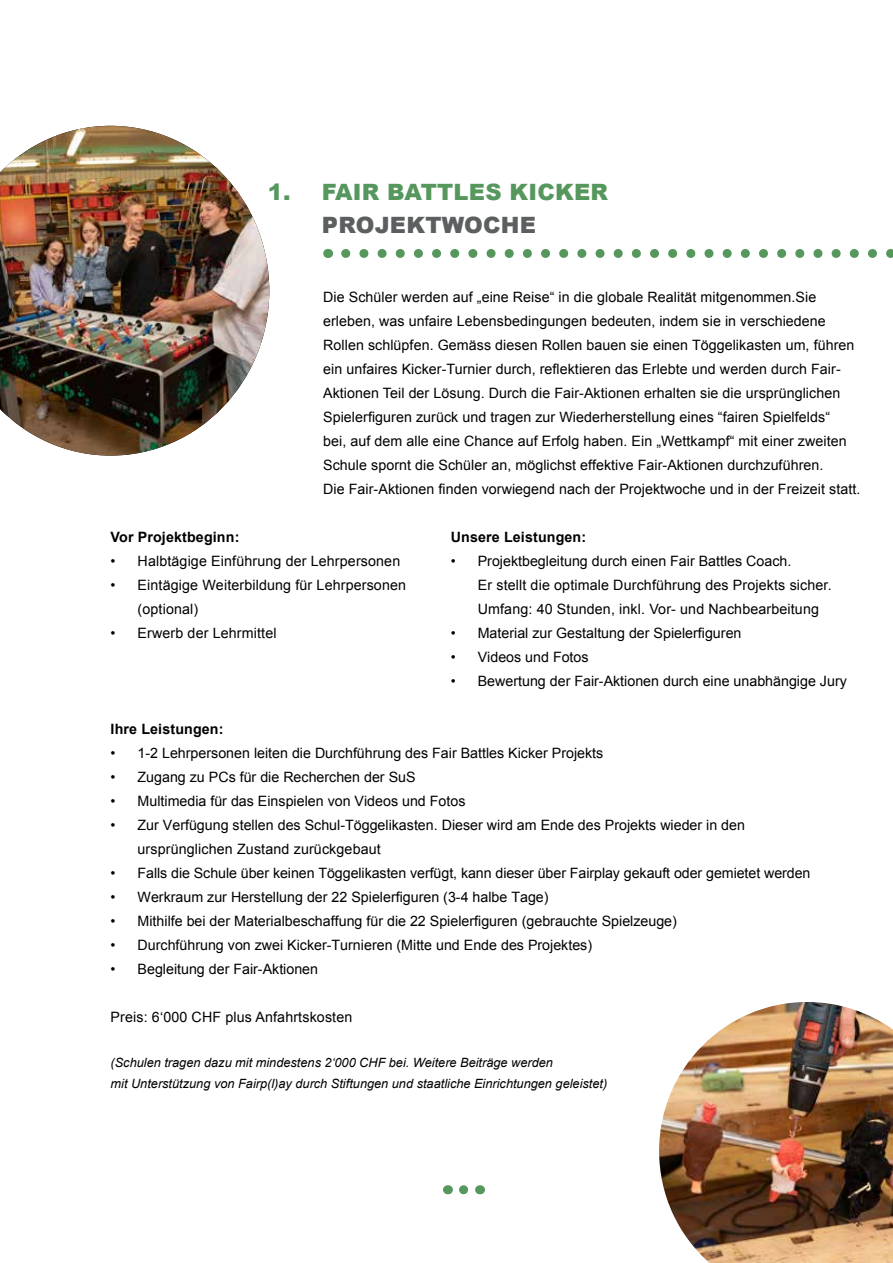
<style>
.page{position:relative;width:893px;height:1263px;background:#fff}
.page>*{position:absolute;margin:0;border:0;box-sizing:border-box;transform-origin:0 0}
.t1{font:900 22.5px "Arial";letter-spacing:.01em;color:#56975d}
.t2{font:900 22.5px "Arial";letter-spacing:.01em;color:#5c5f60}
.t3{font:14.25px/24px "Arial";letter-spacing:.005em;color:#000}
.t4{font:700 14.25px "Arial";letter-spacing:.01em;color:#000}
.t5{font:italic 12.75px/21px "Arial";color:#000}
</style>
<div class="page">
<img style="left:659px;top:1002px;width:234px;height:261px">
<img style="left:0;top:126px;width:269px;height:330px">
<svg style="left:463px;top:1185px;width:5px;height:9px"></svg>
<svg style="left:346px;top:249px;width:547px;height:9px"></svg>
<h1 class="t1" style="left:268px;top:175px;width:342px">1. FAIR BATTLES KICKER</h1>
<h1 class="t2" style="left:322px;top:208px;width:216px">PROJEKTWOCHE</h1>
<p class="t3" style="left:323px;top:285px;width:539px">Die Schüler werden auf „eine Reise“ in die globale Realität mitgenommen.Sie erleben, was unfaire Lebensbedingungen bedeuten, indem sie in verschiedene Rollen schlüpfen. Gemäss diesen Rollen bauen sie einen Töggelikasten um, führen ein unfaires Kicker-Turnier durch, reflektieren das Erlebte und werden durch Fair-Aktionen Teil der Lösung. Durch die Fair-Aktionen erhalten sie die ursprünglichen Spielerfiguren zurück und tragen zur Wiederherstellung eines “fairen Spielfelds“<br>bei, auf dem alle eine Chance auf Erfolg haben. Ein „Wettkampf“ mit einer zweiten Schule spornt die Schüler an, möglichst effektive Fair-Aktionen durchzuführen.<br>Die Fair-Aktionen finden vorwiegend nach der Projektwoche und in der Freizeit statt.</p>
<p class="t4" style="left:111px;top:527px;width:130px">Vor Projektbeginn:</p>
<p class="t3" style="left:111px;top:549px;width:291px">• Halbtägige Einführung der Lehrpersonen</p>
<p class="t3" style="left:138px;top:573px;width:270px;text-indent:-27px">• Eintägige Weiterbildung für Lehrpersonen (optional)</p>
<p class="t3" style="left:111px;top:621px;width:168px">• Erwerb der Lehrmittel</p>
<p class="t4" style="left:451px;top:527px;width:137px">Unsere Leistungen:</p>
<p class="t3" style="left:478px;top:549px;width:355px;text-indent:-27px">• Projektbegleitung durch einen Fair Battles Coach.<br>Er stellt die optimale Durchführung des Projekts sicher.<br>Umfang: 40 Stunden, inkl. Vor- und Nachbearbeitung</p>
<p class="t3" style="left:451px;top:621px;width:292px">• Material zur Gestaltung der Spielerfiguren</p>
<p class="t3" style="left:451px;top:645px;width:139px">• Videos und Fotos</p>
<p class="t3" style="left:451px;top:669px;width:398px">• Bewertung der Fair-Aktionen durch eine unabhängige Jury</p>
<p class="t4" style="left:111px;top:719px;width:114px">Ihre Leistungen:</p>
<p class="t3" style="left:111px;top:741px;width:494px">• 1-2 Lehrpersonen leiten die Durchführung des Fair Battles Kicker Projekts</p>
<p class="t3" style="left:111px;top:765px;width:307px">• Zugang zu PCs für die Recherchen der SuS</p>
<p class="t3" style="left:111px;top:789px;width:356px">• Multimedia für das Einspielen von Videos und Fotos</p>
<p class="t3" style="left:138px;top:813px;width:609px;text-indent:-27px">• Zur Verfügung stellen des Schul-Töggelikasten. Dieser wird am Ende des Projekts wieder in den ursprünglichen Zustand zurückgebaut</p>
<p class="t3" style="left:111px;top:861px;width:701px">• Falls die Schule über keinen Töggelikasten verfügt, kann dieser über Fairplay gekauft oder gemietet werden</p>
<p class="t3" style="left:111px;top:885px;width:440px">• Werkraum zur Herstellung der 22 Spielerfiguren (3-4 halbe Tage)</p>
<p class="t3" style="left:111px;top:909px;width:568px">• Mithilfe bei der Materialbeschaffung für die 22 Spielerfiguren (gebrauchte Spielzeuge)</p>
<p class="t3" style="left:111px;top:933px;width:483px">• Durchführung von zwei Kicker-Turnieren (Mitte und Ende des Projektes)</p>
<p class="t3" style="left:111px;top:957px;width:209px">• Begleitung der Fair-Aktionen</p>
<p class="t3" style="left:111px;top:1005px;width:243px">Preis: 6‘000 CHF plus Anfahrtskosten</p>
<p class="t5" style="left:111px;top:1052px;width:498px">(Schulen tragen dazu mit mindestens 2‘000 CHF bei. Weitere Beiträge werden<br>mit Unterstützung von Fairp(l)ay durch Stiftungen und staatliche Einrichtungen geleistet)</p>
</div>
